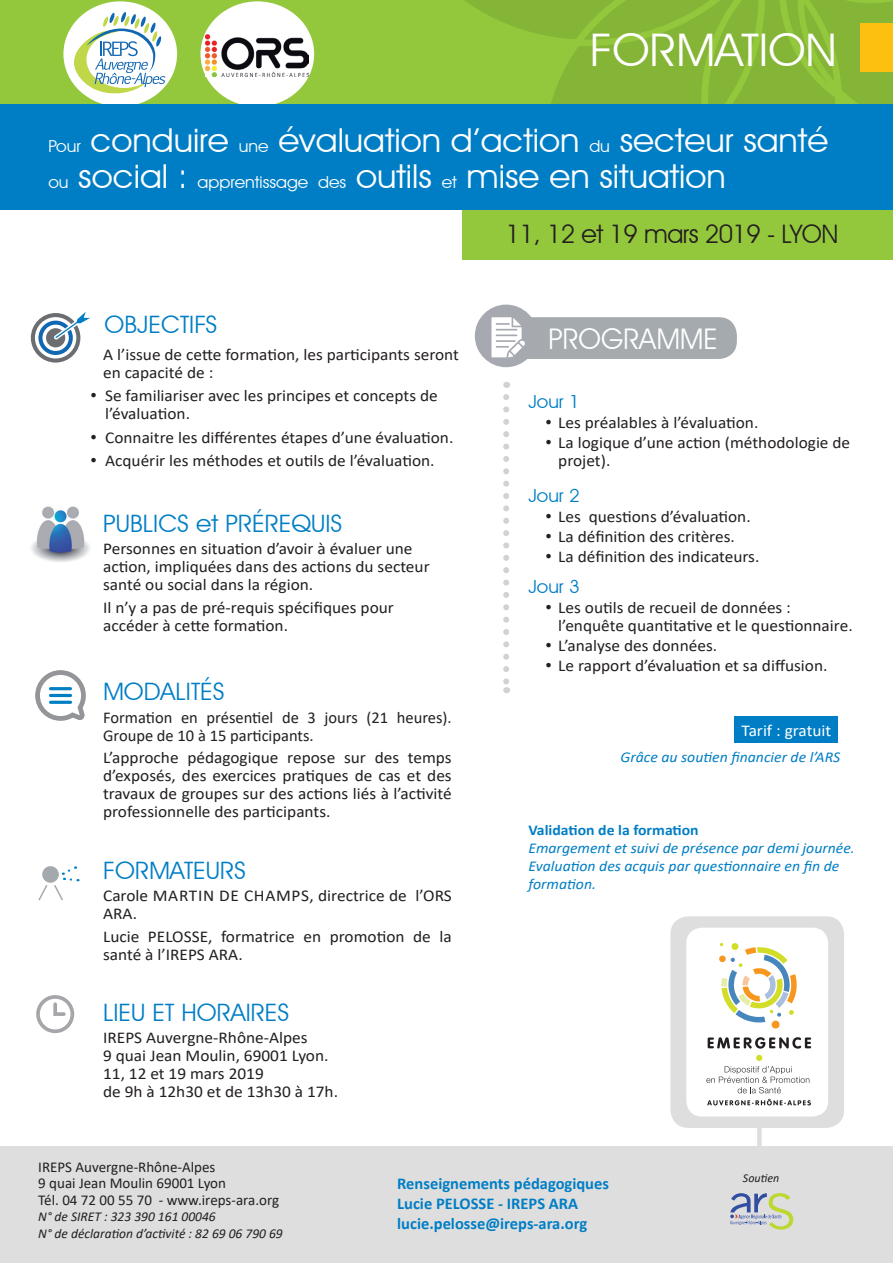
<style>
.page{position:relative;width:893px;height:1263px;background:#fff}
.page>*{position:absolute;margin:0;border:0;box-sizing:border-box;transform-origin:0 0}
.t1{font:45px "Avant Garde IT Cby BT";color:#fff;scale:1.05 1}
.t2{font:33px/36.3px "Avant Garde IT Cby BT";color:#fff;scale:1.05 1}
.t3{font:28.5px "Avant Garde IT Cby BT";color:#fff}
.t4{font:25.5px "Avant Garde IT Cby BT";letter-spacing:-.02em;color:#231f20}
.t5{font:24px "Avant Garde IT Cby BT";color:#007ec5;scale:1.05 1}
.t6{font:18px "Avant Garde IT Cby BT";color:#007ec5;scale:1.05 1}
.t7{font:16.5px/18px "Calibri";color:#231f20;scale:1.05 1}
.t8{font:700 16.5px/19.8px "Calibri";color:#007ec5}
.t9{font:16.5px/18px "Calibri";color:#231f20}
.t10{font:16.5px "Calibri";color:#fff;scale:1.05 1}
.t11{font:italic 15px/18px "Calibri";color:#007ec5;scale:1.05 1}
.t12{font:15px/16.5px "Calibri";color:#231f20}
.t13{font:700 15px "Calibri";color:#007ec5;scale:1.05 1}
.t14{font:italic 13.5px/16.5px "Calibri";color:#231f20}
.t15{font:italic 12px "Calibri";color:#231f20}
.s1{font-size:16.5px}
.s2{font-family:"Times New Roman";font-size:18px}
</style>
<div class="page">
<div style="left:0;top:0;width:893px;height:124px;background:#94c83c"></div>
<svg style="left:407px;top:0;width:486px;height:236px"></svg>
<div style="left:510px;top:317px;width:227px;height:42px;background:#a5aaae;border-radius:18px"></div>
<svg style="left:503px;top:397px;width:6px;height:296px"></svg>
<div style="left:734px;top:716px;width:104px;height:27px;background:#007ec5"></div>
<svg style="left:38px;top:866px;width:41px;height:35px"></svg>
<img style="left:31px;top:506px;width:59px;height:56px">
<svg style="left:35px;top:670px;width:51px;height:51px"></svg>
<hr style="left:49px;top:687px;width:23px;height:3px;background:#007ec5;border-radius:2px">
<hr style="left:49px;top:694px;width:23px;height:3px;background:#007ec5;border-radius:2px">
<hr style="left:49px;top:701px;width:23px;height:3px;background:#007ec5;border-radius:2px">
<svg style="left:36px;top:995px;width:38px;height:38px"></svg>
<div style="left:475px;top:305px;width:62px;height:62px;background:#a6a9af;border-radius:50%"></div>
<svg style="left:491px;top:317px;width:34px;height:40px"></svg>
<div style="left:0;top:1146px;width:893px;height:117px;background:#dededf"></div>
<div style="left:200px;top:1px;width:114px;height:106px;background:#fff;border-radius:50%"></div>
<img style="left:206px;top:34px;width:103px;height:43px">
<div style="left:63px;top:1px;width:114px;height:106px;background:#fff;border-radius:50%"></div>
<svg style="left:73px;top:12px;width:92px;height:81px"></svg>
<svg style="left:31px;top:312px;width:59px;height:51px"></svg>
<div style="left:860px;top:23px;width:33px;height:49px;background:#fdc011"></div>
<div style="left:463px;top:208px;width:430px;height:52px;background:#94c83c"></div>
<div style="left:0;top:105px;width:893px;height:105px;background:#007ec5"></div>
<div style="left:670px;top:916px;width:174px;height:212px;background:#dededf;border-radius:18px"></div>
<div style="left:686px;top:928px;width:142px;height:188px;background:#fff;border-radius:16px"></div>
<svg style="left:708px;top:1037px;width:103px;height:12px"></svg>
<svg style="left:706px;top:1055px;width:103px;height:38px"></svg>
<svg style="left:707px;top:1099px;width:104px;height:6px"></svg>
<svg style="left:719px;top:943px;width:78px;height:85px"></svg>
<div style="left:757px;top:1128px;width:5px;height:26px;background:#dededf"></div>
<svg style="left:730px;top:1193px;width:63px;height:36px"></svg>
<h1 class="t1" style="left:590px;top:22px;width:237px">FORMATION</h1>
<h2 class="t2" style="left:48px;top:122px;width:744px"><span class="s1">Pour</span> conduire <span class="s1">une</span> évaluation d’action <span class="s1">du</span> secteur santé <span class="s1">ou</span> social : <span class="s1">apprentissage des</span> outils <span class="s1">et</span> mise en situation</h2>
<h3 class="t4" style="left:506px;top:218px;width:334px">11, 12 et 19 mars 2019 - LYON</h3>
<h3 class="t5" style="left:105px;top:310px;width:109px">OBJECTIFS</h3>
<p class="t7" style="left:103px;top:345px;width:340px">A l’issue de cette formation, les participants seront en capacité de :</p>
<p class="t7" style="left:105px;top:386px;width:318px;text-indent:-15px"><span class="s2">•</span> Se familiariser avec les principes et concepts de l’évaluation.</p>
<p class="t7" style="left:90px;top:428px;width:347px"><span class="s2">•</span> Connaitre les différentes étapes d’une évaluation.</p>
<p class="t7" style="left:90px;top:451px;width:329px"><span class="s2">•</span> Acquérir les méthodes et outils de l’évaluation.</p>
<h3 class="t5" style="left:103px;top:509px;width:229px">PUBLICS et PRÉREQUIS</h3>
<p class="t7" style="left:103px;top:539px;width:313px">Personnes en situation d’avoir à évaluer une action, impliquées dans des actions du secteur santé ou social dans la région.</p>
<p class="t7" style="left:103px;top:598px;width:278px">Il n’y a pas de pré-requis spécifiques pour accéder à cette formation.</p>
<h3 class="t5" style="left:103px;top:677px;width:117px">MODALITÉS</h3>
<p class="t9" style="left:103px;top:708px;width:350px">Formation en présentiel de 3 jours (21 heures).<br>Groupe de 10 à 15 participants.</p>
<p class="t7" style="left:103px;top:748px;width:334px;text-align:justify">L’approche pédagogique repose sur des temps d’exposés, des exercices pratiques de cas et des travaux de groupes sur des actions liés à l’activité professionnelle des participants.</p>
<h3 class="t5" style="left:103px;top:856px;width:137px">FORMATEURS</h3>
<p class="t7" style="left:103px;top:886px;width:334px">Carole MARTIN DE CHAMPS, directrice de l’ORS<br>ARA.</p>
<p class="t7" style="left:103px;top:927px;width:334px">Lucie PELOSSE, formatrice en promotion de la santé à l’IREPS ARA.</p>
<h3 class="t5" style="left:103px;top:998px;width:179px">LIEU ET HORAIRES</h3>
<p class="t7" style="left:103px;top:1028px;width:225px">IREPS Auvergne-Rhône-Alpes<br>9 quai Jean Moulin, 69001 Lyon.<br>11, 12 et 19 mars 2019<br>de 9h à 12h30 et de 13h30 à 17h.</p>
<h3 class="t3" style="left:548px;top:322px;width:171px">PROGRAMME</h3>
<p class="t6" style="left:528px;top:390px;width:50px">Jour 1</p>
<p class="t7" style="left:545px;top:413px;width:204px"><span class="s2">•</span> Les préalables à l’évaluation.</p>
<p class="t7" style="left:558px;top:433px;width:280px;text-indent:-13px"><span class="s2">•</span> La logique d’une action (méthodologie de projet).</p>
<p class="t6" style="left:528px;top:485px;width:50px">Jour 2</p>
<p class="t7" style="left:545px;top:507px;width:197px"><span class="s2">•</span> Les questions d’évaluation.</p>
<p class="t7" style="left:545px;top:527px;width:182px"><span class="s2">•</span> La définition des critères.</p>
<p class="t7" style="left:545px;top:547px;width:205px"><span class="s2">•</span> La définition des indicateurs.</p>
<p class="t6" style="left:528px;top:575px;width:50px">Jour 3</p>
<p class="t7" style="left:558px;top:598px;width:282px;text-indent:-13px"><span class="s2">•</span> Les outils de recueil de données : l’enquête quantitative et le questionnaire.</p>
<p class="t7" style="left:545px;top:636px;width:165px"><span class="s2">•</span> L’analyse des données.</p>
<p class="t7" style="left:545px;top:656px;width:270px"><span class="s2">•</span> Le rapport d’évaluation et sa diffusion.</p>
<p class="t10" style="left:742px;top:719px;width:87px">Tarif : gratuit</p>
<p class="t11" style="left:620px;top:747px;width:211px">Grâce au soutien financier de l’ARS</p>
<p class="t13" style="left:528px;top:819px;width:164px">Validation de la formation</p>
<p class="t11" style="left:528px;top:838px;width:312px">Emargement et suivi de présence par demi journée.<br>Evaluation des acquis par questionnaire en fin de formation.</p>
<p class="t12" style="left:38px;top:1158px;width:242px">IREPS Auvergne-Rhône-Alpes<br>9 quai Jean Moulin 69001 Lyon<br>Tél. 04 72 00 55 70 - www.ireps-ara.org</p>
<p class="t14" style="left:38px;top:1208px;width:246px">N° de SIRET : 323 390 161 00046<br>N° de déclaration d’activité : 82 69 06 790 69</p>
<p class="t8" style="left:397px;top:1174px;width:213px">Renseignements pédagogiques<br>Lucie PELOSSE - IREPS ARA lucie.pelosse@ireps-ara.org</p>
<p class="t15" style="left:743px;top:1170px;width:38px">Soutien</p>
</div>
